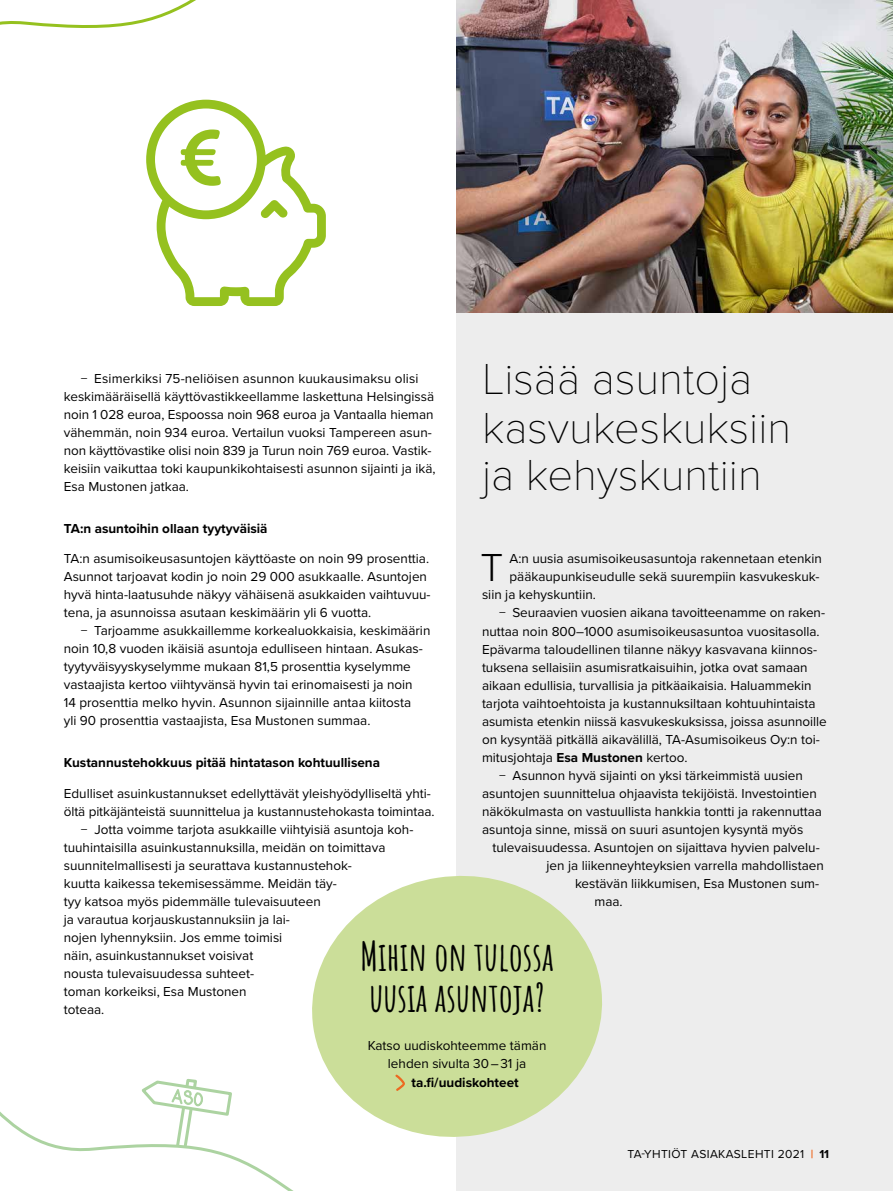
<style>
.page{position:relative;width:893px;height:1191px;background:#fff}
.page>*{position:absolute;margin:0;border:0;box-sizing:border-box;transform-origin:0 0}
.t1{font:100 45px/48px "Proxima Nova T";color:#000}
.t2{font:300 40.5px "Proxima Nova";color:#000}
.t3{font:700 39px/40.5px "Amatic SC";color:#000}
.t4{font:13.5px/18px "Proxima Nova";color:#000}
.t5{font:700 13.5px "Proxima Nova";color:#000}
.t6{font:12px "Proxima Nova";letter-spacing:.03em;color:#000}
.s1{font-weight:700}
.s2{font-weight:700;color:#ed6921}
</style>
<div class="page">
<div style="left:456px;top:311px;width:437px;height:880px;background:#ededed"></div>
<img style="left:456px;top:0;width:437px;height:313px">
<svg style="left:0;top:1111px;width:294px;height:80px"></svg>
<svg style="left:139px;top:1079px;width:95px;height:70px"></svg>
<svg style="left:0;top:0;width:326px;height:306px"></svg>
<svg style="left:312px;top:876px;width:290px;height:261px;fill:#cbde99"></svg>
<svg style="left:395px;top:1074px;width:10px;height:17px"></svg>
<h1 class="t1" style="left:482px;top:352px;width:311px">Lisää asuntoja kasvukeskuksiin ja kehyskuntiin</h1>
<p class="t4" style="left:64px;top:369px;width:373px;text-indent:17px">− Esimerkiksi 75-neliöisen asunnon kuukausimaksu olisi keskimääräisellä käyttövastikkeellamme laskettuna Helsingissä noin 1 028 euroa, Espoossa noin 968 euroa ja Vantaalla hieman vähemmän, noin 934 euroa. Vertailun vuoksi Tampereen asun&shy;non käyttövastike olisi noin 839 ja Turun noin 769 euroa. Vastik&shy;keisiin vaikuttaa toki kaupunkikohtaisesti asunnon sijainti ja ikä, Esa Mustonen jatkaa.</p>
<p class="t5" style="left:64px;top:519px;width:205px">TA:n asuntoihin ollaan tyytyväisiä</p>
<p class="t4" style="left:64px;top:549px;width:368px">TA:n asumisoikeusasuntojen käyttöaste on noin 99 prosenttia.<br>Asunnot tarjoavat kodin jo noin 29 000 asukkaalle. Asuntojen hyvä hinta-laatusuhde näkyy vähäisenä asukkaiden vaihtuvuu&shy;tena, ja asunnoissa asutaan keskimäärin yli 6 vuotta.</p>
<p class="t4" style="left:64px;top:621px;width:368px;text-indent:17px">− Tarjoamme asukkaillemme korkealuokkaisia, keskimäärin noin 10,8 vuoden ikäisiä asuntoja edulliseen hintaan. Asukas&shy;tyytyväisyyskyselymme mukaan 81,5 prosenttia kyselymme vastaajista kertoo viihtyvänsä hyvin tai erinomaisesti ja noin<br>14 prosenttia melko hyvin. Asunnon sijainnille antaa kiitosta<br>yli 90 prosenttia vastaajista, Esa Mustonen summaa.</p>
<p class="t5" style="left:64px;top:753px;width:318px">Kustannustehokkuus pitää hintatason kohtuullisena</p>
<p class="t4" style="left:64px;top:783px;width:368px">Edulliset asuinkustannukset edellyttävät yleishyödylliseltä yhti-</p>
<p class="t4" style="left:64px;top:801px;width:372px">öltä pitkäjänteistä suunnittelua ja kustannustehokasta toimintaa.</p>
<p class="t4" style="left:81px;top:819px;width:334px">− Jotta voimme tarjota asukkaille viihtyisiä asuntoja koh-</p>
<p class="t4" style="left:64px;top:837px;width:323px">tuuhintaisilla asuinkustannuksilla, meidän on toimittava</p>
<p class="t4" style="left:64px;top:855px;width:289px">suunnitelmallisesti ja seurattava kustannustehok-</p>
<p class="t4" style="left:64px;top:873px;width:275px">kuutta kaikessa tekemisessämme. Meidän täy-</p>
<p class="t4" style="left:64px;top:891px;width:259px">tyy katsoa myös pidemmälle tulevaisuuteen</p>
<p class="t4" style="left:64px;top:909px;width:228px">ja varautua korjauskustannuksiin ja lai-</p>
<p class="t4" style="left:64px;top:927px;width:220px">nojen lyhennyksiin. Jos emme toimisi</p>
<p class="t4" style="left:64px;top:945px;width:191px">näin, asuinkustannukset voisivat</p>
<p class="t4" style="left:64px;top:963px;width:191px">nousta tulevaisuudessa suhteet-</p>
<p class="t4" style="left:64px;top:981px;width:184px">toman korkeiksi, Esa Mustonen</p>
<p class="t4" style="left:64px;top:999px;width:42px">toteaa.</p>
<h2 class="t2" style="left:481px;top:538px;width:24px">T</h2>
<p class="t4" style="left:509px;top:549px;width:314px">A:n uusia asumisoikeusasuntoja rakennetaan etenkin</p>
<p class="t4" style="left:509px;top:567px;width:311px">pääkaupunkiseudulle sekä suurempiin kasvukeskuk-</p>
<p class="t4" style="left:482px;top:585px;width:115px">siin ja kehyskuntiin.</p>
<p class="t4" style="left:499px;top:603px;width:327px">− Seuraavien vuosien aikana tavoitteenamme on raken-</p>
<p class="t4" style="left:482px;top:621px;width:339px">nuttaa noin 800–1000 asumisoikeusasuntoa vuositasolla.</p>
<p class="t4" style="left:482px;top:639px;width:337px">Epävarma taloudellinen tilanne näkyy kasvavana kiinnos-</p>
<p class="t4" style="left:482px;top:657px;width:327px">tuksena sellaisiin asumisratkaisuihin, jotka ovat samaan</p>
<p class="t4" style="left:482px;top:675px;width:331px">aikaan edullisia, turvallisia ja pitkäaikaisia. Haluammekin</p>
<p class="t4" style="left:482px;top:693px;width:335px">tarjota vaihtoehtoista ja kustannuksiltaan kohtuuhintaista</p>
<p class="t4" style="left:482px;top:711px;width:346px">asumista etenkin niissä kasvukeskuksissa, joissa asunnoille</p>
<p class="t4" style="left:482px;top:729px;width:339px">on kysyntää pitkällä aikavälillä, TA-Asumisoikeus Oy:n toi-</p>
<p class="t4" style="left:482px;top:747px;width:207px">mitusjohtaja <span class="s1">Esa Mustonen</span> kertoo.</p>
<p class="t4" style="left:499px;top:765px;width:305px">− Asunnon hyvä sijainti on yksi tärkeimmistä uusien</p>
<p class="t4" style="left:482px;top:783px;width:336px">asuntojen suunnittelua ohjaavista tekijöistä. Investointien</p>
<p class="t4" style="left:482px;top:801px;width:341px">näkökulmasta on vastuullista hankkia tontti ja rakennuttaa</p>
<p class="t4" style="left:482px;top:819px;width:323px">asuntoja sinne, missä on suuri asuntojen kysyntä myös</p>
<p class="t4" style="left:492px;top:837px;width:329px">tulevaisuudessa. Asuntojen on sijaittava hyvien palvelu-</p>
<p class="t4" style="left:546px;top:855px;width:279px">jen ja liikenneyhteyksien varrella mahdollistaen</p>
<p class="t4" style="left:575px;top:873px;width:246px">kestävän liikkumisen, Esa Mustonen sum-</p>
<p class="t4" style="left:594px;top:891px;width:30px">maa.</p>
<h3 class="t3" style="left:360px;top:934px;width:195px">Mihin on tulossa uusia asuntoja?</h3>
<p class="t4" style="left:368px;top:1035px;width:180px;text-align:center">Katso uudiskohteemme tämän lehden sivulta 30 – 31 ja</p>
<p class="t5" style="left:411px;top:1072px;width:109px">ta.fi/uudiskohteet</p>
<p class="t6" style="left:627px;top:1144px;width:203px">TA-YHTIÖT ASIAKASLEHTI 2021 <span class="s2">|</span> <span class="s1">11</span></p>
</div>
